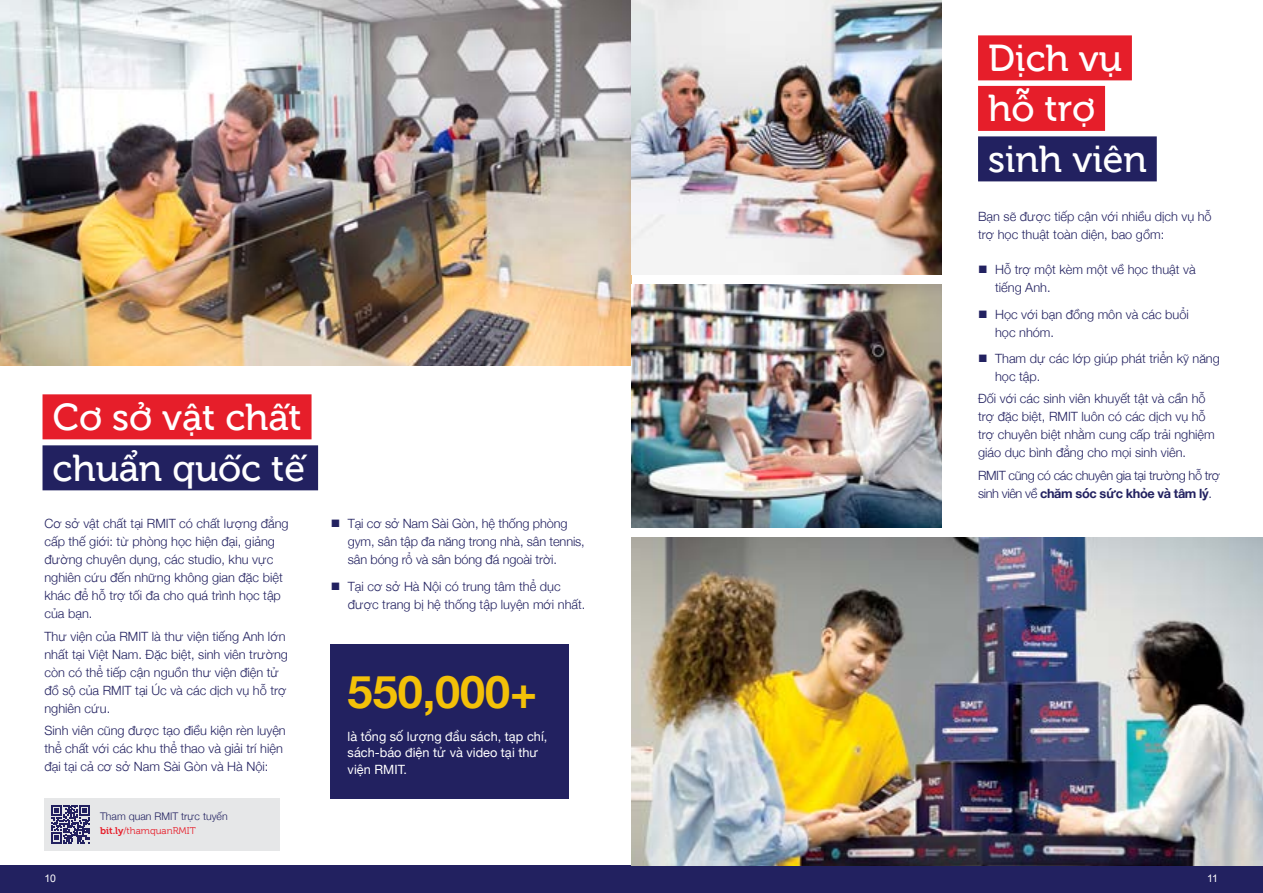
<style>
.page{position:relative;width:1263px;height:893px;background:#fff}
.page>*{position:absolute;margin:0;border:0;box-sizing:border-box;transform-origin:0 0}
.t1{font:700 45px "Helvetica Neue";color:#f3c108}
.t2{font:37.5px/50.6px "Museo 500";color:#fff}
.t3{font:300 12.75px/18px "Helvetica Neue";color:#222160}
.t4{font:300 12.75px/18px "Helvetica Neue";letter-spacing:-.03em;color:#222160}
.t5{font:12.75px/16.5px "Helvetica Neue";color:#fff}
.t6{font:300 10.5px "Helvetica Neue";color:#222160}
.t7{font:10.5px "Arial";color:#fff}
.t8{font:9.75px "Museo 300";color:#e61e2a}
.s1{font-family:"VN Museo 700"}
.s2{font-weight:700}
</style>
<div class="page">
<div style="left:0;top:865px;width:1263px;height:28px;background:#222160"></div>
<img style="left:0;top:0;width:631px;height:366px">
<img style="left:631px;top:538px;width:632px;height:327px">
<div style="left:43px;top:394px;width:269px;height:45px;background:#e61e2a"></div>
<div style="left:43px;top:445px;width:275px;height:45px;background:#222160"></div>
<div style="left:331px;top:645px;width:238px;height:154px;background:#222160"></div>
<div style="left:978px;top:35px;width:154px;height:45px;background:#e61e2a"></div>
<div style="left:978px;top:86px;width:127px;height:45px;background:#e61e2a"></div>
<div style="left:978px;top:136px;width:179px;height:45px;background:#222160"></div>
<img style="left:631px;top:285px;width:311px;height:243px">
<img style="left:631px;top:0;width:311px;height:274px">
<div style="left:44px;top:798px;width:235px;height:52px;background:#e6e7e8"></div>
<svg style="left:51px;top:805px;width:39px;height:38px"></svg>
<h2 class="t2" style="left:52px;top:388px;width:254px;line-height:51px">Cơ sở vật chất chuẩn quốc tế</h2>
<p class="t3" style="left:44px;top:514px;width:246px">Cơ sở vật chất tại RMIT có chất lượng đẳng cấp thế giới: từ phòng học hiện đại, giảng đường chuyên dụng, các studio, khu vực nghiên cứu đến những không gian đặc biệt khác để hỗ trợ tối đa cho quá trình học tập của bạn.</p>
<p class="t3" style="left:44px;top:626px;width:245px">Thư viện của RMIT là thư viện tiếng Anh lớn nhất tại Việt Nam. Đặc biệt, sinh viên trường còn có thể tiếp cận nguồn thư viện điện tử đồ sộ của RMIT tại Úc và các dịch vụ hỗ trợ nghiên cứu.</p>
<p class="t3" style="left:44px;top:720px;width:243px">Sinh viên cũng được tạo điều kiện rèn luyện thể chất với các khu thể thao và giải trí hiện đại tại cả cơ sở Nam Sài Gòn và Hà Nội:</p>
<p class="t6" style="left:100px;top:808px;width:129px">Tham quan RMIT trực tuyến</p>
<p class="t8" style="left:100px;top:824px;width:97px"><span class="s1">bit.ly</span>/thamquanRMIT</p>
<p class="t3" style="left:348px;top:514px;width:238px;text-indent:-17px">■ Tại cơ sở Nam Sài Gòn, hệ thống phòng gym, sân tập đa năng trong nhà, sân tennis, sân bóng rổ và sân bóng đá ngoài trời.</p>
<p class="t3" style="left:348px;top:576px;width:239px;text-indent:-17px">■ Tại cơ sở Hà Nội có trung tâm thể dục được trang bị hệ thống tập luyện mới nhất.</p>
<h1 class="t1" style="left:348px;top:657px;width:191px">550,000+</h1>
<p class="t5" style="left:348px;top:729px;width:201px">là tổng số lượng đầu sách, tạp chí, sách-báo điện tử và video tại thư viện RMIT.</p>
<h2 class="t2" style="left:988px;top:29px;width:160px">Dịch vụ hỗ trợ sinh viên</h2>
<p class="t3" style="left:978px;top:207px;width:235px">Bạn sẽ được tiếp cận với nhiều dịch vụ hỗ trợ học thuật toàn diện, bao gồm:</p>
<p class="t3" style="left:995px;top:260px;width:202px;text-indent:-17px">■ Hỗ trợ một kèm một về học thuật và tiếng Anh.</p>
<p class="t3" style="left:995px;top:304px;width:195px;text-indent:-17px">■ Học với bạn đồng môn và các buổi học nhóm.</p>
<p class="t3" style="left:995px;top:349px;width:226px;text-indent:-17px">■ Tham dự các lớp giúp phát triển kỹ năng học tập.</p>
<p class="t3" style="left:978px;top:389px;width:238px">Đối với các sinh viên khuyết tật và cần hỗ trợ đặc biệt, RMIT luôn có các dịch vụ hỗ trợ chuyên biệt nhằm cung cấp trải nghiệm giáo dục bình đẳng cho mọi sinh viên.</p>
<p class="t4" style="left:978px;top:465px;width:244px">RMIT cũng có các chuyên gia tại trường hỗ trợ sinh viên về <span class="s2">chăm sóc sức khỏe và tâm lý</span>.</p>
<p class="t7" style="left:44px;top:872px;width:13px">10</p>
<p class="t7" style="left:1207px;top:872px;width:12px">11</p>
</div>
